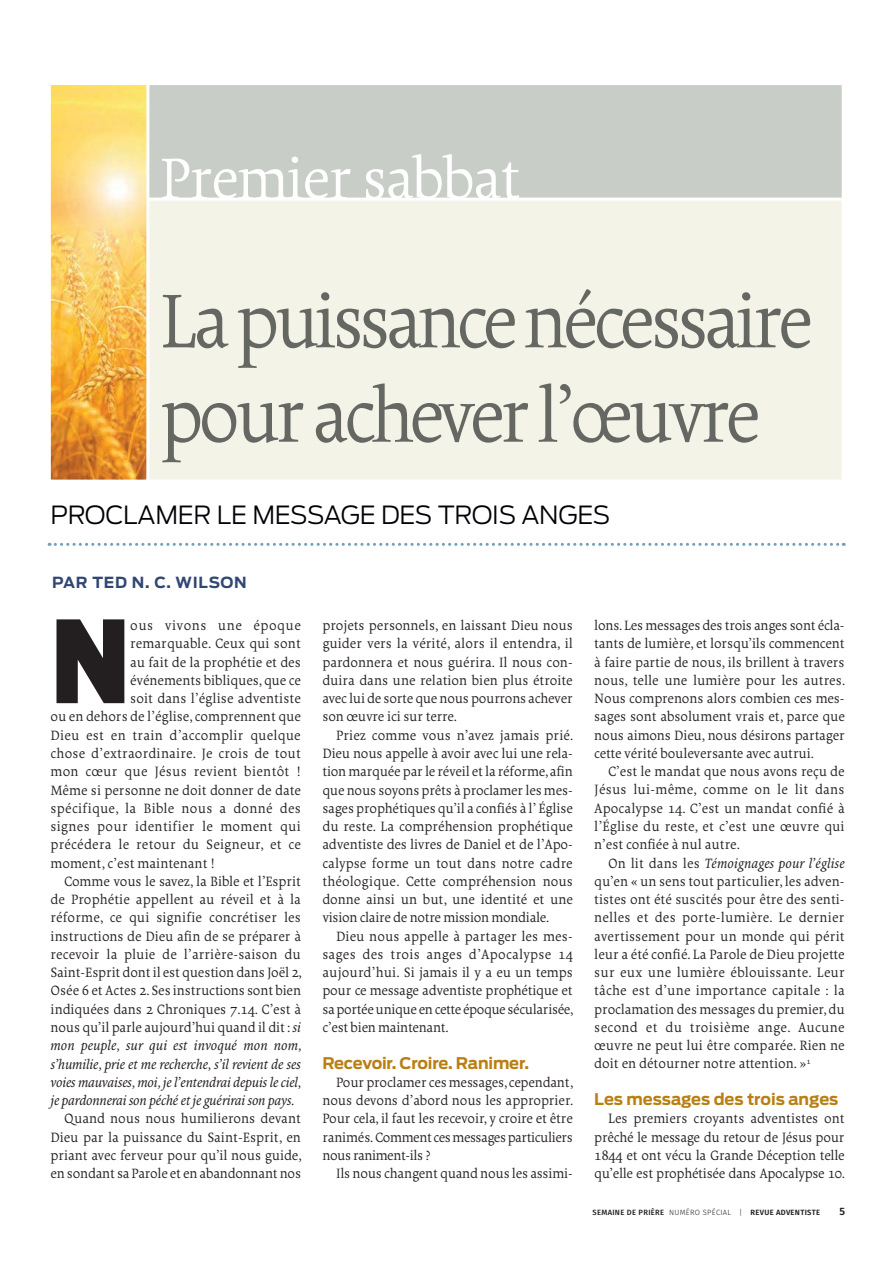
<style>
.page{position:relative;width:893px;height:1263px;background:#fff}
.page>*{position:absolute;margin:0;border:0;box-sizing:border-box;transform-origin:0 0}
.t1{font:900 113.1px "Antenna Cond";color:#231f20}
.t2{font:81.45px/94.3px "Borges Blanca";letter-spacing:-.065em;color:#656762}
.t3{font:62.1px "Borges Blanca";letter-spacing:-.03em;color:#fff}
.t4{font:300 24.9px "Antenna";letter-spacing:-.01em;color:#000006}
.t5{font:700 16.05px "Antenna";letter-spacing:-.01em;color:#b97f12}
.t6{font:700 15.15px "Antenna";letter-spacing:.05em;color:#314671}
.t7{font:14.4px/18.3px "Borges Blanca";letter-spacing:-.005em;color:#231f20;text-align:justify}
.t8{font:14.4px "Borges Blanca";letter-spacing:.02em;color:#231f20}
.t9{font:italic 14.4px "Borges Blanca";letter-spacing:-.01em;color:#231f20}
.t10{font:14.4px "Borges Blanca";letter-spacing:.015em;color:#231f20}
.t11{font:italic 14.4px "Borges Blanca";letter-spacing:.01em;color:#231f20}
.t12{font:14.4px "Borges Blanca";letter-spacing:.04em;color:#231f20}
.t13{font:600 10.65px "Fira Sans";color:#231f20}
.t14{font:500 7.65px "Fira Sans";letter-spacing:.04em;color:#231f20}
.s1{font-style:italic}
.s2{font-weight:300}
.s3{font-weight:600}
</style>
<div class="page">
<div style="left:105px;top:84px;width:738px;height:397px;background:#c9cdc7"></div>
<div style="left:105px;top:199px;width:738px;height:282px;background:#f4f3e7"></div>
<div style="left:103px;top:198px;width:742px;height:285px;border:3px solid #fff"></div>
<svg style="left:49px;top:543px;width:795px;height:3px"></svg>
<img style="left:52px;top:86px;width:93px;height:393px">
<div style="left:48px;top:82px;width:101px;height:401px;border:3px solid #fff"></div>
<h3 class="t3" style="left:160px;top:154px;width:363px">Premier sabbat</h3>
<h2 class="t2" style="left:160px;top:281px;width:655px">La puissance nécessaire pour achever l’œuvre</h2>
<h3 class="t4" style="left:51px;top:505px;width:561px">PROCLAMER LE MESSAGE DES TROIS ANGES</h3>
<p class="t6" style="left:52px;top:576px;width:196px">PAR TED N. C. WILSON</p>
<h1 class="t1" style="left:51px;top:595px;width:81px">N</h1>
<p class="t12" style="left:130px;top:620px;width:172px">ous vivons une époque</p>
<p class="t7" style="left:130px;top:636px;width:172px">remarquable. Ceux qui sont</p>
<p class="t7" style="left:130px;top:654px;width:172px">au fait de la prophétie et des</p>
<p class="t7" style="left:130px;top:672px;width:172px">événements bibliques, que ce</p>
<p class="t7" style="left:130px;top:691px;width:172px">soit dans l’église adventiste</p>
<p class="t7" style="left:51px;top:709px;width:252px">ou en dehors de l’église, comprennent que</p>
<p class="t8" style="left:51px;top:729px;width:252px">Dieu est en train d’accomplir quelque</p>
<p class="t10" style="left:51px;top:748px;width:252px">chose d’extraordinaire. Je crois de tout</p>
<p class="t8" style="left:51px;top:766px;width:252px">mon cœur que Jésus revient bientôt !</p>
<p class="t7" style="left:51px;top:782px;width:252px">Même si personne ne doit donner de date</p>
<p class="t8" style="left:51px;top:802px;width:252px">spécifique, la Bible nous a donné des</p>
<p class="t8" style="left:51px;top:821px;width:252px">signes pour identifier le moment qui</p>
<p class="t8" style="left:51px;top:839px;width:252px">précédera le retour du Seigneur, et ce</p>
<p class="t7" style="left:51px;top:855px;width:166px">moment, c’est maintenant !</p>
<p class="t7" style="left:64px;top:873px;width:238px">Comme vous le savez, la Bible et l’Esprit</p>
<p class="t7" style="left:51px;top:892px;width:252px">de Prophétie appellent au réveil et à la</p>
<p class="t7" style="left:51px;top:910px;width:252px">réforme, ce qui signifie concrétiser les</p>
<p class="t7" style="left:51px;top:928px;width:252px">instructions de Dieu afin de se préparer à</p>
<p class="t7" style="left:51px;top:946px;width:252px">recevoir la pluie de l’arrière-saison du</p>
<p class="t7" style="left:51px;top:965px;width:253px">Saint-Esprit dont il est question dans Joël 2,</p>
<p class="t7" style="left:51px;top:983px;width:252px">Osée 6 et Actes 2. Ses instructions sont bien</p>
<p class="t7" style="left:51px;top:1001px;width:252px">indiquées dans 2 Chroniques 7.14. C’est à</p>
<p class="t7" style="left:51px;top:1019px;width:252px">nous qu’il parle aujourd’hui quand il dit : <span class="s1">si</span></p>
<p class="t11" style="left:51px;top:1040px;width:253px">mon peuple, sur qui est invoqué mon nom,</p>
<p class="t9" style="left:51px;top:1058px;width:252px">s’humilie, prie et me recherche, s’il revient de ses</p>
<p class="t9" style="left:51px;top:1076px;width:252px">voies mauvaises, moi, je l’entendrai depuis le ciel,</p>
<p class="t9" style="left:51px;top:1095px;width:245px">je pardonnerai son péché et je guérirai son pays.</p>
<p class="t7" style="left:51px;top:1111px;width:253px;text-indent:14px">Quand nous nous humilierons devant Dieu par la puissance du Saint-Esprit, en priant avec ferveur pour qu’il nous guide, en sondant sa Parole et en abandonnant nos</p>
<p class="t7" style="left:322px;top:618px;width:252px">projets personnels, en laissant Dieu nous guider vers la vérité, alors il entendra, il pardonnera et nous guérira. Il nous con&shy;duira dans une relation bien plus étroite avec lui de sorte que nous pourrons achever son œuvre ici sur terre.</p>
<p class="t7" style="left:322px;top:727px;width:252px;text-indent:14px">Priez comme vous n’avez jamais prié.<br>Dieu nous appelle à avoir avec lui une rela&shy;tion marquée par le réveil et la réforme, afin que nous soyons prêts à proclamer les mes&shy;sages prophétiques qu’il a confiés à l’ Église du reste. La compréhension prophétique adventiste des livres de Daniel et de l’Apo&shy;calypse forme un tout dans notre cadre théologique. Cette compréhension nous donne ainsi un but, une identité et une vision claire de notre mission mondiale.</p>
<p class="t7" style="left:322px;top:928px;width:252px;text-indent:14px">Dieu nous appelle à partager les mes&shy;sages des trois anges d’Apocalypse 14 aujourd’hui. Si jamais il y a eu un temps pour ce message adventiste prophétique et sa portée unique en cette époque sécularisée, c’est bien maintenant.</p>
<p class="t5" style="left:322px;top:1056px;width:208px">Recevoir. Croire. Ranimer.</p>
<p class="t7" style="left:322px;top:1074px;width:253px;text-indent:14px">Pour proclamer ces messages, cependant, nous devons d’abord nous les approprier.<br>Pour cela, il faut les recevoir, y croire et être ranimés. Comment ces messages particuliers nous raniment-ils ?</p>
<p class="t7" style="left:336px;top:1166px;width:238px">Ils nous changent quand nous les assimi-</p>
<p class="t7" style="left:594px;top:617px;width:252px">lons. Les messages des trois anges sont écla&shy;tants de lumière, et lorsqu’ils commencent à faire partie de nous, ils brillent à travers nous, telle une lumière pour les autres.<br>Nous comprenons alors combien ces mes&shy;sages sont absolument vrais et, parce que nous aimons Dieu, nous désirons partager cette vérité bouleversante avec autrui.</p>
<p class="t7" style="left:594px;top:764px;width:252px;text-indent:14px">C’est le mandat que nous avons reçu de Jésus lui-même, comme on le lit dans Apocalypse 14. C’est un mandat confié à l’Église du reste, et c’est une œuvre qui n’est confiée à nul autre.</p>
<p class="t7" style="left:594px;top:855px;width:252px;text-indent:14px">On lit dans les <span class="s1">Témoignages pour l’église </span>qu’en « un sens tout particulier, les adven&shy;tistes ont été suscités pour être des senti&shy;nelles et des porte-lumière. Le dernier avertissement pour un monde qui périt leur a été confié. La Parole de Dieu projette sur eux une lumière éblouissante. Leur tâche est d’une importance capitale : la proclamation des messages du premier, du second et du troisième ange. Aucune œuvre ne peut lui être comparée. Rien ne doit en détourner notre attention. »<sup>1</sup></p>
<p class="t5" style="left:594px;top:1093px;width:246px">Les messages des trois anges</p>
<p class="t7" style="left:594px;top:1111px;width:252px;text-indent:14px">Les premiers croyants adventistes ont prêché le message du retour de Jésus pour 1844 et ont vécu la Grande Déception telle qu’elle est prophétisée dans Apocalypse 10.</p>
<p class="t14" style="left:592px;top:1210px;width:229px">SEMAINE DE PRIÈRE <span class="s2">NUMÉRO SPÉCIAL |</span> <span class="s3">REVUE ADVENTISTE</span></p>
<p class="t13" style="left:839px;top:1208px;width:7px">5</p>
</div>
